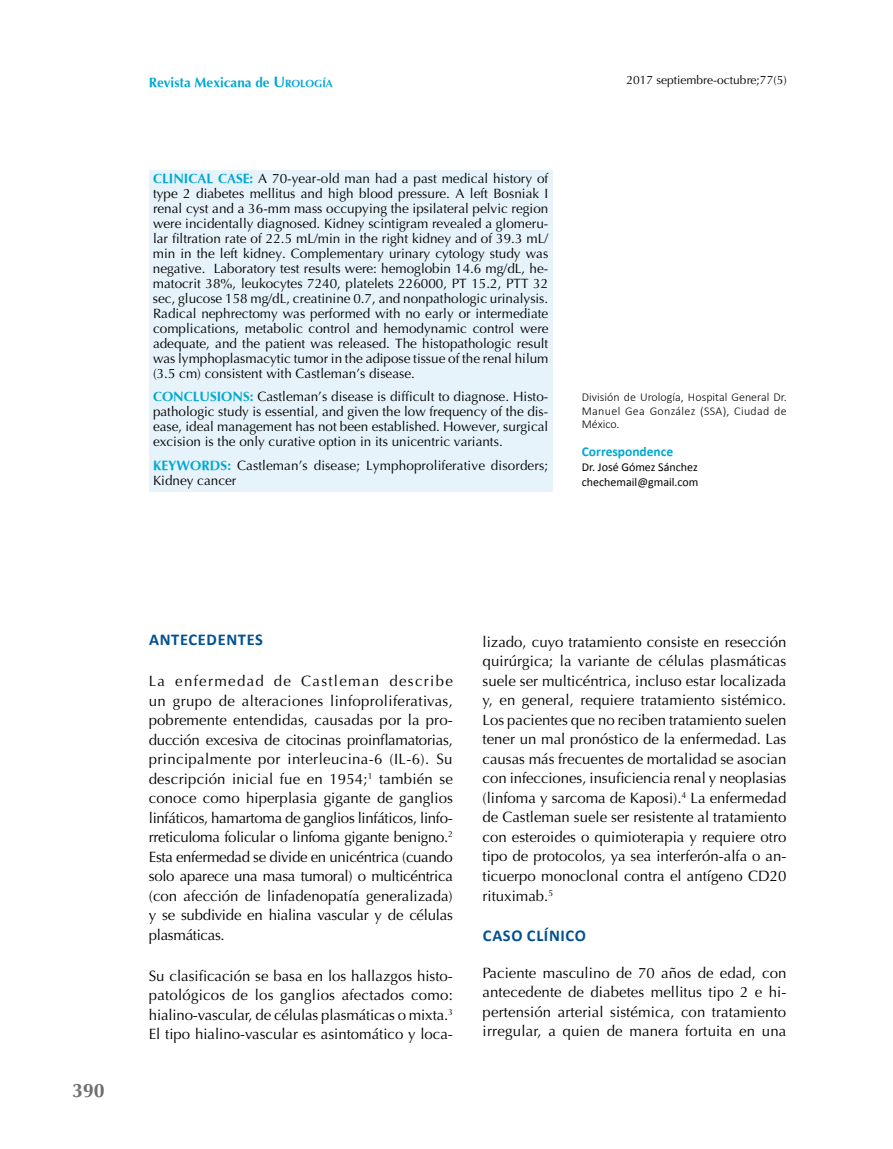
<style>
.page{position:relative;width:893px;height:1149px;background:#fff}
.page>*{position:absolute;margin:0;border:0;box-sizing:border-box;transform-origin:0 0}
.t1{font:700 19.5px "Optima";color:#706f6f}
.t2{font:700 16.5px "Calibri";letter-spacing:.04em;color:#015190}
.t3{font:15px/19.5px "Optima";color:#000;text-align:justify}
.t4{font:13.5px/15px "Optima";color:#000;text-align:justify}
.t5{font:700 13.5px "Optima";color:#00a8d2}
.t6{font:700 13.5px "Calibri";color:#00a8d2}
.t7{font:300 12px/13.5px "Calibri";letter-spacing:.02em;color:#000;text-align:justify}
.t8{font:12px/15px "Calibri";color:#000}
.t9{font:12px "Optima";color:#000}
.s1{font-size:15px}
.s2{font-size:10.5px}
.s3{font-weight:700;color:#00a8d2}
</style>
<div class="page">
<div style="left:149px;top:170px;width:404px;height:321px;background:#e7f3fa"></div>
<p class="t5" style="left:149px;top:74px;width:186px">Revista Mexicana de <span class="s1">U</span><span class="s2">ROLOGÍA</span></p>
<p class="t9" style="left:627px;top:73px;width:162px">2017 septiembre-octubre;77(5)</p>
<p class="t4" style="left:153px;top:171px;width:397px"><span class="s3">CLINICAL CASE:</span> A 70-year-old man had a past medical history of type 2 diabetes mellitus and high blood pressure. A left Bosniak I renal cyst and a 36-mm mass occupying the ipsilateral pelvic region were incidentally diagnosed. Kidney scintigram revealed a glomeru&shy;lar filtration rate of 22.5 mL/min in the right kidney and of 39.3 mL/ min in the left kidney. Complementary urinary cytology study was negative. Laboratory test results were: hemoglobin 14.6 mg/dL, he&shy;matocrit 38%, leukocytes 7240, platelets 226000, PT 15.2, PTT 32 sec, glucose 158 mg/dL, creatinine 0.7, and nonpathologic urinalysis.<br>Radical nephrectomy was performed with no early or intermediate complications, metabolic control and hemodynamic control were adequate, and the patient was released. The histopathologic result was lymphoplasmacytic tumor in the adipose tissue of the renal hilum (3.5 cm) consistent with Castleman’s disease.</p>
<p class="t4" style="left:153px;top:389px;width:397px"><span class="s3">CONCLUSIONS:</span> Castleman’s disease is difficult to diagnose. Histo&shy;pathologic study is essential, and given the low frequency of the dis&shy;ease, ideal management has not been established. However, surgical excision is the only curative option in its unicentric variants.</p>
<p class="t4" style="left:153px;top:458px;width:397px"><span class="s3">KEYWORDS:</span> Castleman’s disease; Lymphoproliferative disorders;<br>Kidney cancer</p>
<p class="t7" style="left:582px;top:390px;width:206px">División de Urología, Hospital General Dr.<br>Manuel Gea González (SSA), Ciudad de México.</p>
<p class="t6" style="left:582px;top:442px;width:93px">Correspondence</p>
<p class="t8" style="left:582px;top:459px;width:118px">Dr. José Gómez Sánchez chechemail@gmail.com</p>
<h1 class="t1" style="left:72px;top:1079px;width:34px">390</h1>
<p class="t2" style="left:149px;top:629px;width:115px">ANTECEDENTES</p>
<p class="t3" style="left:149px;top:671px;width:306px">La enfermedad de Castleman describe un grupo de alteraciones linfoproliferativas, pobremente entendidas, causadas por la pro&shy;ducción excesiva de citocinas proinflamatorias, principalmente por interleucina-6 (IL-6). Su descripción inicial fue en 1954;<sup>1</sup> también se conoce como hiperplasia gigante de ganglios linfáticos, hamartoma de ganglios linfáticos, linfo&shy;rreticuloma folicular o linfoma gigante benigno.<sup>2<br></sup>Esta enfermedad se divide en unicéntrica (cuando solo aparece una masa tumoral) o multicéntrica (con afección de linfadenopatía generalizada) y se subdivide en hialina vascular y de células plasmáticas.</p>
<p class="t3" style="left:149px;top:965px;width:306px">Su clasificación se basa en los hallazgos histo&shy;patológicos de los ganglios afectados como: hialino-vascular, de células plasmáticas o mixta.<sup>3<br></sup>El tipo hialino-vascular es asintomático y loca-</p>
<p class="t3" style="left:483px;top:632px;width:305px">lizado, cuyo tratamiento consiste en resección quirúrgica; la variante de células plasmáticas suele ser multicéntrica, incluso estar localizada y, en general, requiere tratamiento sistémico.<br>Los pacientes que no reciben tratamiento suelen tener un mal pronóstico de la enfermedad. Las causas más frecuentes de mortalidad se asocian con infecciones, insuficiencia renal y neoplasias (linfoma y sarcoma de Kaposi).<sup>4</sup> La enfermedad de Castleman suele ser resistente al tratamiento con esteroides o quimioterapia y requiere otro tipo de protocolos, ya sea interferón-alfa o an&shy;ticuerpo monoclonal contra el antígeno CD20 rituximab.<sup>5</sup></p>
<p class="t2" style="left:483px;top:925px;width:105px">CASO CLÍNICO</p>
<p class="t3" style="left:483px;top:962px;width:305px">Paciente masculino de 70 años de edad, con antecedente de diabetes mellitus tipo 2 e hi&shy;pertensión arterial sistémica, con tratamiento irregular, a quien de manera fortuita en una</p>
</div>
